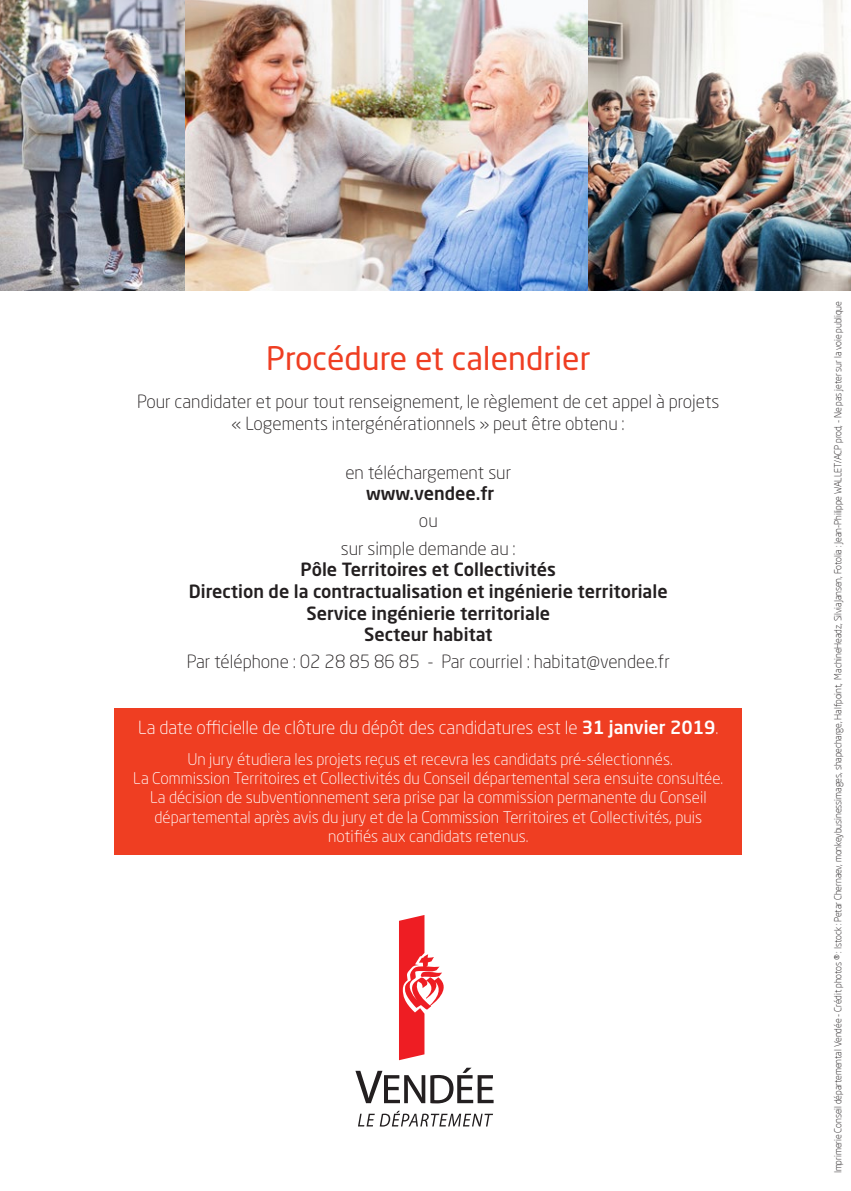
<style>
.page{position:relative;width:851px;height:1191px;background:#fff}
.page>*{position:absolute;margin:0;border:0;box-sizing:border-box;transform-origin:0 0}
.Heading_1{font:32px "Neo Sans Std";color:#ef3e22}
.t1{font:300 18px/21.6px "Neo Sans Std";color:#231f20;text-align:center}
.t2{font:500 18px/21.6px "Neo Sans Std";color:#231f20;text-align:center}
.t3{font:300 18px "Neo Sans Std";color:#fff}
.t4{font:300 16px/19.2px "Neo Sans Std";color:#fff;text-align:center}
.t5{font:300 9.6px "Neo Sans Pro";letter-spacing:-.01em;color:#231f20}
.s1{font-weight:500}
.s2{font-weight:300}
</style>
<div class="page">
<div style="left:114px;top:708px;width:628px;height:147px;background:#ef3e22"></div>
<img style="left:0;top:0;width:186px;height:290px">
<img style="left:186px;top:0;width:402px;height:290px">
<img style="left:588px;top:0;width:262px;height:290px">
<svg style="left:399px;top:915px;width:45px;height:145px"></svg>
<svg style="left:355px;top:1067px;width:138px;height:36px"></svg>
<svg style="left:358px;top:1110px;width:135px;height:16px"></svg>
<p class="Heading_1" style="left:266px;top:339px;width:326px">Procédure et calendrier</p>
<p class="t1" style="left:137px;top:390px;width:584px">Pour candidater et pour tout renseignement, le règlement de cet appel à projets « Logements intergénérationnels » peut être obtenu :</p>
<p class="t1" style="left:345px;top:461px;width:167px">en téléchargement sur <span class="s1">www.vendee.fr</span></p>
<p class="t1" style="left:419px;top:510px;width:20px">ou</p>
<p class="t2" style="left:189px;top:537px;width:480px"><span class="s2">sur simple demande au :<br></span>Pôle Territoires et Collectivités<br>Direction de la contractualisation et ingénierie territoriale Service ingénierie territoriale<br>Secteur habitat</p>
<p class="t1" style="left:187px;top:651px;width:484px">Par téléphone : 02 28 85 86 85 - Par courriel : habitat@vendee.fr</p>
<p class="t3" style="left:138px;top:717px;width:582px">La date officielle de clôture du dépôt des candidatures est le <span class="s1">31 janvier 2019</span>.</p>
<p class="t4" style="left:133px;top:749px;width:591px">Un jury étudiera les projets reçus et recevra les candidats pré-sélectionnés.<br>La Commission Territoires et Collectivités du Conseil départemental sera ensuite consultée.<br>La décision de subventionnement sera prise par la commission permanente du Conseil départemental après avis du jury et de la Commission Territoires et Collectivités, puis notifiés aux candidats retenus.</p>
<p class="t5" style="left:832px;top:1173px;width:873px;rotate:-90deg">Imprimerie Conseil départemental Vendée - Crédit photos ® : Istock : Petar Chernaev, monkeybusinessimages, shapecharge, Halfpoint, MachineHeadz, SilviaJansen, Fotolia : Jean-Philippe WALLET/ACP prod, - Ne pas jeter sur la voie publique</p>
</div>
